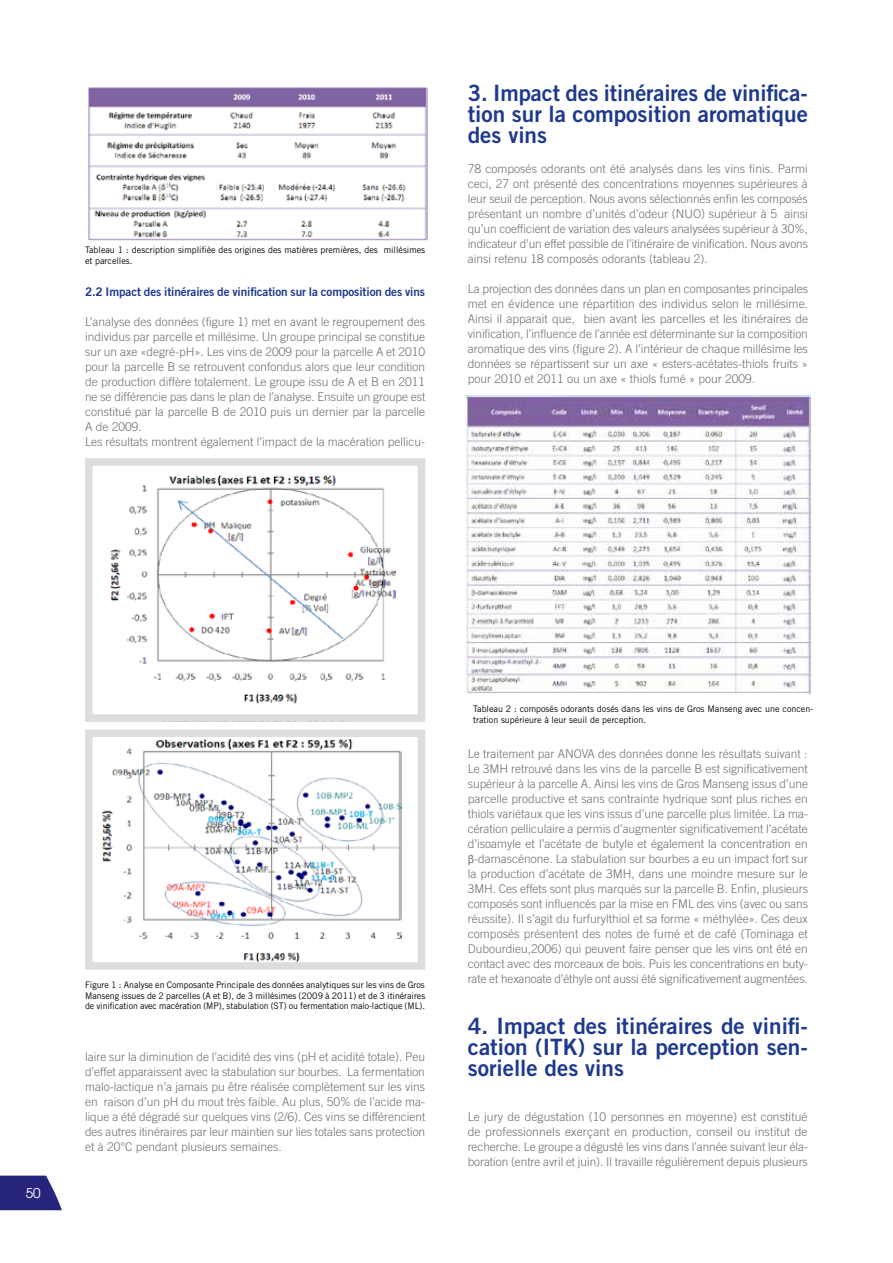
<style>
.page{position:relative;width:893px;height:1263px;background:#fff}
.page>*{position:absolute;margin:0;border:0;box-sizing:border-box;transform-origin:0 0}
.t1{font:22.5px/21px "Trade Gothic Bold Two";color:#1e398d;text-align:justify}
.t2{font:13.5px "Avant Garde";color:#fff}
.t3{font:300 12px/15px "Trade Gothic";color:#6d6e71;text-align:justify}
.t4{font:12px "Trade Gothic Bold Two";letter-spacing:-.005em;color:#1e398d}
.t5{font:9px/10.8px "Trade Gothic";color:#000}
.s1{font-family:"Calibri";font-weight:400}
</style>
<div class="page">
<img style="left:88px;top:87px;width:339px;height:154px">
<img style="left:110px;top:474px;width:286px;height:230px">
<div style="left:85px;top:458px;width:340px;height:264px;border:8px solid #dcddde"></div>
<img style="left:101px;top:738px;width:301px;height:223px">
<div style="left:85px;top:729px;width:340px;height:241px;border:8px solid #dcddde"></div>
<img style="left:466px;top:396px;width:344px;height:297px">
<svg style="left:0;top:1175px;width:62px;height:36px;background:#47458f"></svg>
<p class="t5" style="left:85px;top:244px;width:342px">Tableau 1 : description simplifiée des origines des matières premières, des millésimes et parcelles.</p>
<p class="t4" style="left:85px;top:284px;width:342px">2.2 Impact des itinéraires de vinification sur la composition des vins</p>
<p class="t3" style="left:85px;top:314px;width:342px;text-align:left">L’analyse des données (figure 1) met en avant le regroupement des individus par parcelle et millésime. Un groupe principal se constitue sur un axe «degré-pH». Les vins de 2009 pour la parcelle A et 2010 pour la parcelle B se retrouvent confondus alors que leur condition de production diffère totalement. Le groupe issu de A et B en 2011 ne se différencie pas dans le plan de l’analyse. Ensuite un groupe est constitué par la parcelle B de 2010 puis un dernier par la parcelle A de 2009.<br>Les résultats montrent également l’impact de la macération pellicu-</p>
<h1 class="t1" style="left:468px;top:82px;width:342px">3. Impact des itinéraires de vinifica&shy;tion sur la composition aromatique des vins</h1>
<p class="t3" style="left:468px;top:161px;width:342px">78 composés odorants ont été analysés dans les vins finis. Parmi ceci, 27 ont présenté des concentrations moyennes supérieures à leur seuil de perception. Nous avons sélectionnés enfin les composés présentant un nombre d’unités d’odeur (N UO) supérieur à 5 ainsi qu’un coefficient de variation des valeurs analysées supérieur à 30%, indicateur d’un effet possible de l’itinéraire de vinification. Nous avons ainsi retenu 18 composés odorants (tableau 2).</p>
<p class="t3" style="left:468px;top:281px;width:342px">La projection des données dans un plan en composantes principales met en évidence une répartition des individus selon le millésime.<br>Ainsi il apparait que, bien avant les parcelles et les itinéraires de vinification, l’influence de l’année est déterminante sur la composition aromatique des vins (figure 2). A l’intérieur de chaque millésime les données se répartissent sur un axe « esters-acétates-thiols fruits » pour 2010 et 2011 ou un axe « thiols fumé » pour 2009.</p>
<p class="t2" style="left:26px;top:1185px;width:16px">50</p>
<p class="t5" style="left:85px;top:979px;width:342px;text-align:justify">Figure 1 : Analyse en Composante Principale des données analytiques sur les vins de Gros Manseng issues de 2 parcelles (A et B), de 3 millésimes (2009 à 2011) et de 3 itinéraires de vinification avec macération (MP), stabulation (ST) ou fermentation malo-lactique (ML).</p>
<p class="t3" style="left:85px;top:1049px;width:342px">laire sur la diminution de l’acidité des vins (pH et acidité totale). Peu d’effet apparaissent avec la stabulation sur bourbes. La fermentation malo-lactique n’a jamais pu être réalisée complètement sur les vins en raison d’un pH du mout très faible. Au plus, 50% de l’acide ma&shy;lique a été dégradé sur quelques vins (2/6). Ces vins se différencient des autres itinéraires par leur maintien sur lies totales sans protection et à 20°C pendant plusieurs semaines.</p>
<p class="t5" style="left:473px;top:704px;width:342px">Tableau 2 : composés odorants dosés dans les vins de Gros Manseng avec une concen&shy;tration supérieure à leur seuil de perception.</p>
<p class="t3" style="left:468px;top:746px;width:99px">Le traitement par ANO</p>
<p class="t3" style="left:468px;top:746px;width:342px;text-indent:114px">VA des données donne les résultats suivant :<br>Le 3M H retrouvé dans les vins de la parcelle B est significativement supérieur à la parcelle A. Ainsi les vins de Gros Manseng issus d’une parcelle productive et sans contrainte hydrique sont plus riches en thiols variétaux que les vins issus d’une parcelle plus limitée. La ma&shy;cération pelliculaire a permis d’augmenter significativement l’acétate d’isoamyle et l’acétate de butyle et également la concentration en <span class="s1">β</span>-damascénone. La stabulation sur bourbes a eu un impact fort sur la production d’acétate de 3M H, dans une moindre mesure sur le 3M H. Ces effets sont plus marqués sur la parcelle B. Enfin, plusieurs composés sont influencés par la mise en FM L des vins (avec ou sans réussite). I l s’agit du furfurylthiol et sa forme « méthylée». Ces deux composés présentent des notes de fumé et de café (Tominaga et Dubourdieu,2006) qui peuvent faire penser que les vins ont été en contact avec des morceaux de bois. Puis les concentrations en buty&shy;rate et hexanoate d’éthyle ont aussi été significativement augmentées.</p>
<h1 class="t1" style="left:468px;top:1015px;width:342px">4. Impact des itinéraires de vinifi&shy;cation (ITK) sur la perception sen&shy;sorielle des vins</h1>
<p class="t3" style="left:468px;top:1109px;width:342px">Le jury de dégustation (10 personnes en moyenne) est constitué de professionnels exerçant en production, conseil ou institut de recherche. Le groupe a dégusté les vins dans l’année suivant leur éla&shy;boration (entre avril et juin). I l travaille régulièrement depuis plusieurs</p>
</div>
